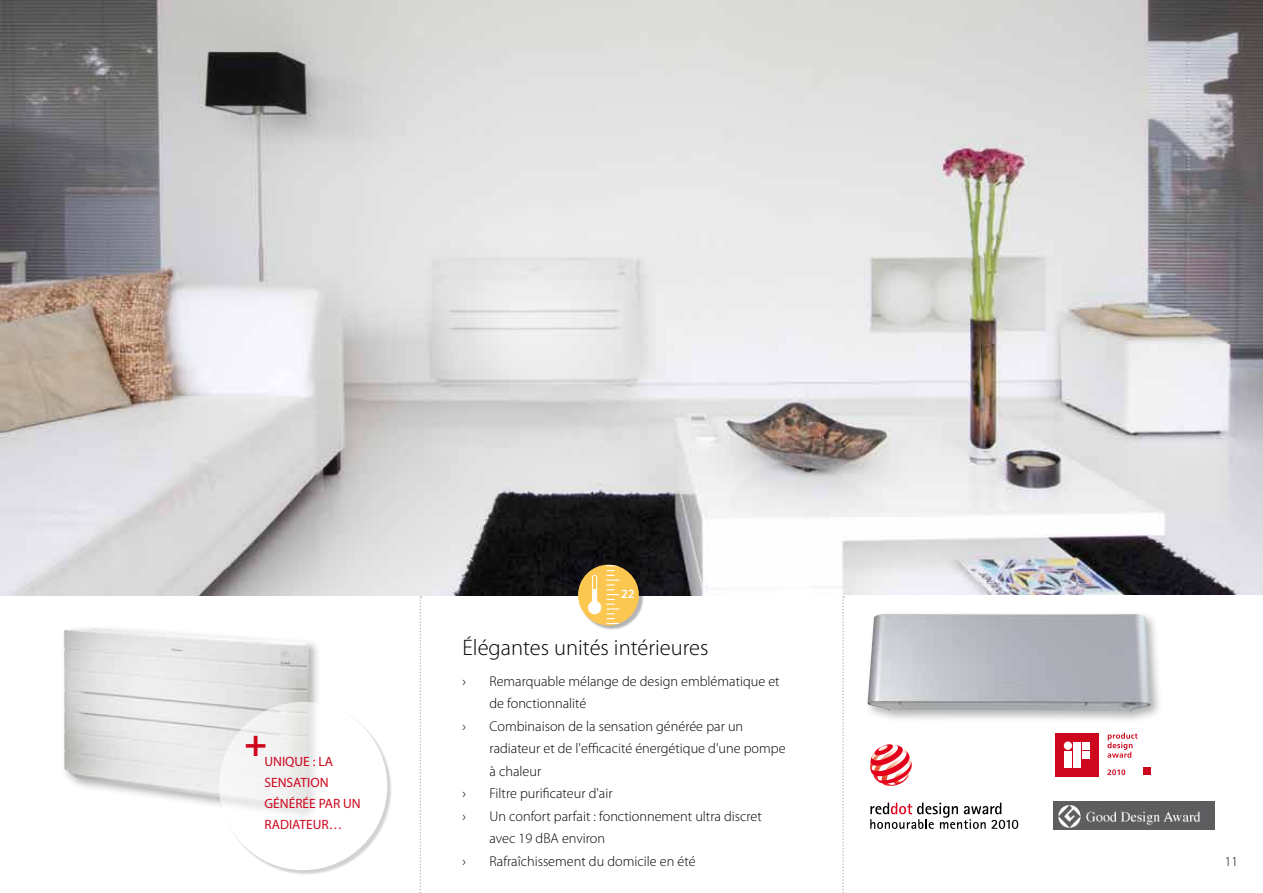
<style>
.page{position:relative;width:1263px;height:893px;background:#fff}
.page>*{position:absolute;margin:0;border:0;box-sizing:border-box;transform-origin:0 0}
.t1{font:700 37.95px "Myriad Pro";color:#cd071e}
.t2{font:300 22.5px "Myriad Pro";color:#000}
.t3{font:300 14.25px/22.5px "Myriad Pro";color:#000}
.t4{font:13.5px/21px "Myriad Pro";color:#cd071e}
.t5{font:300 13.5px "Myriad Pro";color:#000}
.t6{font:600 12.6px "Myriad Pro";color:#fff}
</style>
<div class="page">
<img style="left:0;top:0;width:1263px;height:595px">
<div style="left:864px;top:610px;width:299px;height:113px;background:#000;opacity:.3"></div>
<img style="left:867px;top:614px;width:284px;height:97px">
<div style="left:60px;top:624px;width:261px;height:198px;background:#000;opacity:.3"></div>
<img style="left:64px;top:628px;width:129px;height:166px">
<div style="left:220px;top:703px;width:172px;height:172px;background:#000;opacity:.3"></div>
<svg style="left:219px;top:702px;width:168px;height:168px"></svg>
<div style="left:579px;top:566px;width:65px;height:64px;background:#000;opacity:.3"></div>
<div style="left:578px;top:565px;width:61px;height:60px;background:#fcc751;border-radius:50%"></div>
<svg style="left:588px;top:565px;width:31px;height:59px"></svg>
<img style="left:1053px;top:801px;width:161px;height:28px">
<svg style="left:420px;top:596px;width:1px;height:297px"></svg>
<svg style="left:842px;top:596px;width:2px;height:297px"></svg>
<svg style="left:1107px;top:733px;width:30px;height:25px"></svg>
<svg style="left:1107px;top:769px;width:18px;height:6px"></svg>
<div style="left:1143px;top:768px;width:8px;height:7px;background:#cd071e"></div>
<div style="left:1055px;top:733px;width:43px;height:43px;background:#cd071e"></div>
<div style="left:1064px;top:751px;width:8px;height:16px;background:#fff"></div>
<div style="left:1064px;top:741px;width:8px;height:9px;background:#fff;border-radius:50%"></div>
<div style="left:1082px;top:742px;width:8px;height:7px;background:#fff"></div>
<div style="left:1073px;top:742px;width:8px;height:25px;background:#fff"></div>
<div style="left:1082px;top:751px;width:8px;height:7px;background:#fff"></div>
<svg style="left:870px;top:803px;width:148px;height:26px"></svg>
<svg style="left:870px;top:744px;width:42px;height:42px"></svg>
<h1 class="t1" style="left:245px;top:718px;width:24px">+</h1>
<p class="t4" style="left:264px;top:751px;width:98px">UNIQUE : LA<br>SENSATION<br>GÉNÉRÉE PAR UN<br>RADIATEUR…</p>
<p class="t6" style="left:621px;top:586px;width:15px">22</p>
<h2 class="t2" style="left:462px;top:635px;width:248px">Élégantes unités intérieures</h2>
<p class="t3" style="left:462px;top:670px;width:5px">›</p>
<p class="t3" style="left:489px;top:670px;width:292px">Remarquable mélange de design emblématique et de fonctionnalité</p>
<p class="t3" style="left:462px;top:715px;width:5px">›</p>
<p class="t3" style="left:489px;top:715px;width:298px">Combinaison de la sensation générée par un radiateur et de l'efficacité énergétique d'une pompe à chaleur</p>
<p class="t3" style="left:462px;top:782px;width:5px">›</p>
<p class="t3" style="left:489px;top:782px;width:125px">Filtre purificateur d'air</p>
<p class="t3" style="left:462px;top:805px;width:5px">›</p>
<p class="t3" style="left:489px;top:805px;width:274px">Un confort parfait : fonctionnement ultra discret avec 19 dBA environ</p>
<p class="t3" style="left:462px;top:850px;width:5px">›</p>
<p class="t3" style="left:489px;top:850px;width:208px">Rafraîchissement du domicile en été</p>
<p class="t5" style="left:1225px;top:854px;width:15px">11</p>
</div>
